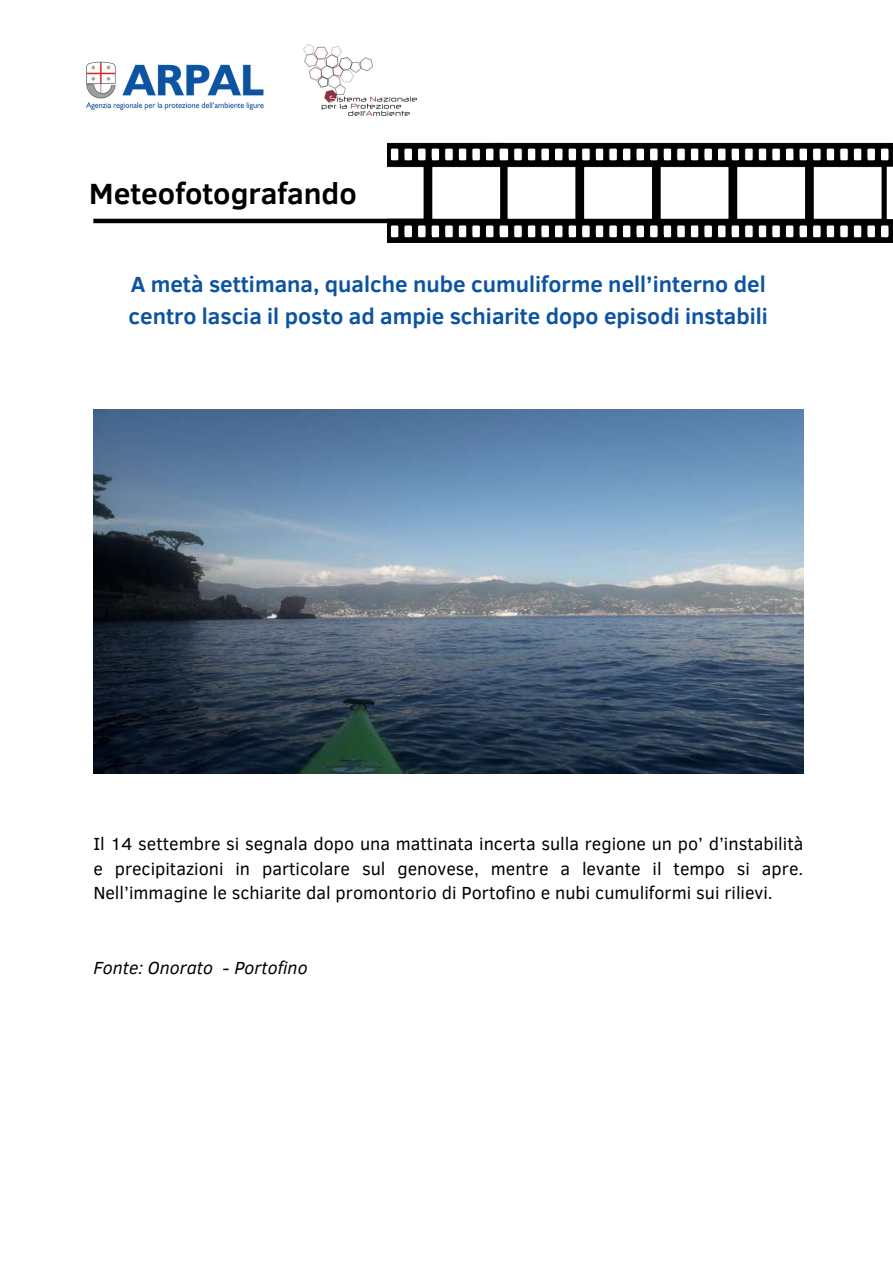
<style>
.page{position:relative;width:893px;height:1264px;background:#fff}
.page>*{position:absolute;margin:0;border:0;box-sizing:border-box;transform-origin:0 0}
.t1{font:700 30px "Clear Sans";color:#000}
.t2{font:700 22.5px/31.5px "Clear Sans";color:#0d54a0}
.t3{font:18px/24.8px "Clear Sans";color:#000;text-align:justify}
.t4{font:italic 18px "Clear Sans";color:#000}
</style>
<div class="page">
<svg style="left:387px;top:143px;width:505px;height:100px"></svg>
<hr style="left:93px;top:219px;width:332px;height:4px;background:#000">
<img style="left:87px;top:44px;width:329px;height:71px">
<img style="left:93px;top:409px;width:710px;height:364px">
<h1 class="t1" style="left:89px;top:171px;width:269px">Meteofotografando</h1>
<p class="t2" style="left:128px;top:268px;width:640px">A metà settimana, qualche nube cumuliforme nell’interno del centro lascia il posto ad ampie schiarite dopo episodi instabili</p>
<p class="t3" style="left:93px;top:830px;width:711px">Il 14 settembre si segnala dopo una mattinata incerta sulla regione un po’ d’instabilità e precipitazioni in particolare sul genovese, mentre a levante il tempo si apre.<br>Nell’immagine le schiarite dal promontorio di Portofino e nubi cumuliformi sui rilievi.</p>
<p class="t4" style="left:93px;top:954px;width:216px">Fonte: Onorato - Portofino</p>
</div>
